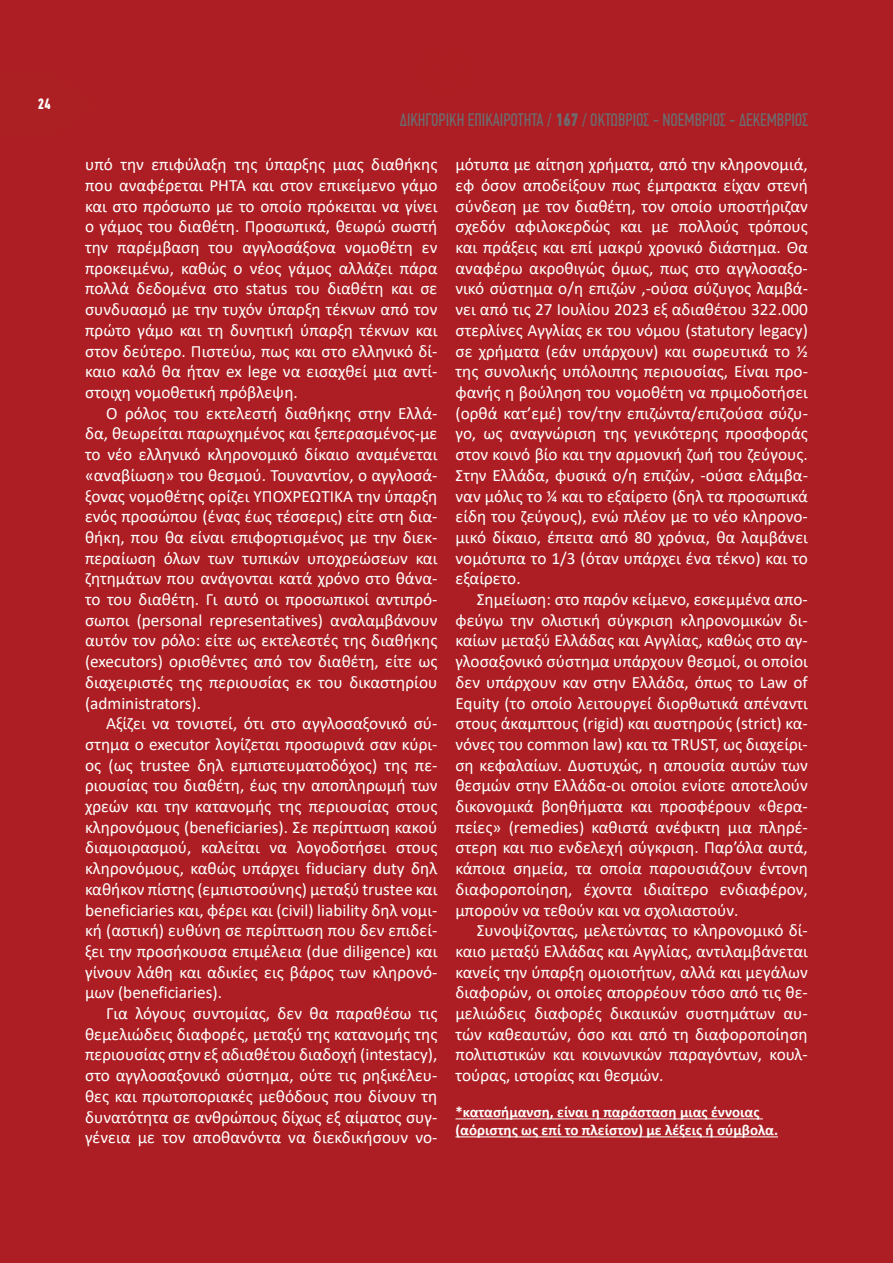
<style>
.page{position:relative;width:893px;height:1263px;background:#ac1e23}
.page>*{position:absolute;margin:0;border:0;box-sizing:border-box;transform-origin:0 0}
.t1{font:18px "PF Din Text Comp Pro";color:#6c6d70}
.t2{font:17.25px/20.7px "Calibri";color:#fff;text-align:justify}
.t3{font:700 15px "Calibri";color:#fff}
.t4{font:700 15px "PF Din Text Comp Pro";color:#fff}
.s1{font-weight:700}
</style>
<div class="page">
<hr style="left:455px;top:1118px;width:308px;height:1px;background:#fff">
<hr style="left:455px;top:1136px;width:323px;height:1px;background:#fff">
<p class="t4" style="left:38px;top:95px;width:14px">24</p>
<p class="t1" style="left:400px;top:110px;width:409px">ΔΙΚΗΓΟΡΙΚΗ ΕΠΙΚΑΙΡΟΤΗΤΑ / <span class="s1">167</span> / ΟΚΤΩΒΡΙΟΣ - ΝΟΕΜΒΡΙΟΣ - ΔΕΚΕΜΒΡΙΟΣ</p>
<p class="t2" style="left:85px;top:154px;width:354px">υπό την επιφύλαξη της ύπαρξης μιας διαθήκης που αναφέρεται ΡΗΤΑ και στον επικείμενο γάμο και στο πρόσωπο με το οποίο πρόκειται να γίνει ο γάμος του διαθέτη. Προσωπικά, θεωρώ σωστή την παρέμβαση του αγγλοσάξονα νομοθέτη εν προκειμένω, καθώς ο νέος γάμος αλλάζει πάρα πολλά δεδομένα στο status του διαθέτη και σε συνδυασμό με την τυχόν ύπαρξη τέκνων από τον πρώτο γάμο και τη δυνητική ύπαρξη τέκνων και στον δεύτερο. Πιστεύω, πως και στο ελληνικό δί&shy;καιο καλό θα ήταν ex lege να εισαχθεί μια αντί&shy;στοιχη νομοθετική πρόβλεψη.</p>
<p class="t2" style="left:85px;top:402px;width:354px;text-indent:21px">Ο ρόλος του εκτελεστή διαθήκης στην Ελλά&shy;δα, θεωρείται παρωχημένος και ξεπερασμένος-με το νέο ελληνικό κληρονομικό δίκαιο αναμένεται «αναβίωση» του θεσμού. Τουναντίον, ο αγγλοσά&shy;ξονας νομοθέτης ορίζει ΥΠΟΧΡΕΩΤΙΚΑ την ύπαρξη ενός προσώπου (ένας έως τέσσερις) είτε στη δια&shy;θήκη, που θα είναι επιφορτισμένος με την διεκ&shy;περαίωση όλων των τυπικών υποχρεώσεων και ζητημάτων που ανάγονται κατά χρόνο στο θάνα&shy;το του διαθέτη. Γι αυτό οι προσωπικοί αντιπρό&shy;σωποι (personal representatives) αναλαμβάνουν αυτόν τον ρόλο: είτε ως εκτελεστές της διαθήκης (executors) ορισθέντες από τον διαθέτη, είτε ως διαχειριστές της περιουσίας εκ του δικαστηρίου (administrators).</p>
<p class="t2" style="left:85px;top:713px;width:354px;text-indent:21px">Αξίζει να τονιστεί, ότι στο αγγλοσαξονικό σύ&shy;στημα ο executor λογίζεται προσωρινά σαν κύρι&shy;ος (ως trustee δηλ εμπιστευματοδόχος) της πε&shy;ριουσίας του διαθέτη, έως την αποπληρωμή των χρεών και την κατανομής της περιουσίας στους κληρονόμους (beneficiaries). Σε περίπτωση κακού διαμοιρασμού, καλείται να λογοδοτήσει στους κληρονόμους, καθώς υπάρχει fiduciary duty δηλ καθήκον πίστης (εμπιστοσύνης) μεταξύ trustee και beneficiaries και, φέρει και (civil) liability δηλ νομι&shy;κή (αστική) ευθύνη σε περίπτωση που δεν επιδεί&shy;ξει την προσήκουσα επιμέλεια (due diligence) και γίνουν λάθη και αδικίες εις βάρος των κληρονό&shy;μων (beneficiaries).</p>
<p class="t2" style="left:85px;top:1002px;width:354px;text-indent:21px">Για λόγους συντομίας, δεν θα παραθέσω τις θεμελιώδεις διαφορές, μεταξύ της κατανομής της περιουσίας στην εξ αδιαθέτου διαδοχή (intestacy), στο αγγλοσαξονικό σύστημα, ούτε τις ρηξικέλευ&shy;θες και πρωτοποριακές μεθόδους που δίνουν τη δυνατότητα σε ανθρώπους δίχως εξ αίματος συγ&shy;γένεια με τον αποθανόντα να διεκδικήσουν νο-</p>
<p class="t2" style="left:455px;top:154px;width:354px">μότυπα με αίτηση χρήματα, από την κληρονομιά, εφ όσον αποδείξουν πως έμπρακτα είχαν στενή σύνδεση με τον διαθέτη, τον οποίο υποστήριζαν σχεδόν αφιλοκερδώς και με πολλούς τρόπους και πράξεις και επί μακρύ χρονικό διάστημα. Θα αναφέρω ακροθιγώς όμως, πως στο αγγλοσαξο&shy;νικό σύστημα ο/η επιζών ,-ούσα σύζυγος λαμβά&shy;νει από τις 27 Ιουλίου 2023 εξ αδιαθέτου 322.000 στερλίνες Αγγλίας εκ του νόμου (statutory legacy) σε χρήματα (εάν υπάρχουν) και σωρευτικά το ½ της συνολικής υπόλοιπης περιουσίας, Είναι προ&shy;φανής η βούληση του νομοθέτη να πριμοδοτήσει (ορθά κατ’εμέ) τον/την επιζώντα/επιζούσα σύζυ&shy;γο, ως αναγνώριση της γενικότερης προσφοράς στον κοινό βίο και την αρμονική ζωή του ζεύγους.<br>Στην Ελλάδα, φυσικά ο/η επιζών, -ούσα ελάμβα&shy;ναν μόλις το ¼ και το εξαίρετο (δηλ τα προσωπικά είδη του ζεύγους), ενώ πλέον με το νέο κληρονο&shy;μικό δίκαιο, έπειτα από 80 χρόνια, θα λαμβάνει νομότυπα το 1/3 (όταν υπάρχει ένα τέκνο) και το εξαίρετο.</p>
<p class="t2" style="left:455px;top:588px;width:354px;text-indent:21px">Σημείωση: στο παρόν κείμενο, εσκεμμένα απο&shy;φεύγω την ολιστική σύγκριση κληρονομικών δι&shy;καίων μεταξύ Ελλάδας και Αγγλίας, καθώς στο αγ&shy;γλοσαξονικό σύστημα υπάρχουν θεσμοί, οι οποίοι δεν υπάρχουν καν στην Ελλάδα, όπως το Law of Equity (το οποίο λειτουργεί διορθωτικά απέναντι στους άκαμπτους (rigid) και αυστηρούς (strict) κα&shy;νόνες του common law) και τα TRUST, ως διαχείρι&shy;ση κεφαλαίων. Δυστυχώς, η απουσία αυτών των θεσμών στην Ελλάδα-οι οποίοι ενίοτε αποτελούν δικονομικά βοηθήματα και προσφέρουν «θερα&shy;πείες» (remedies) καθιστά ανέφικτη μια πληρέ&shy;στερη και πιο ενδελεχή σύγκριση. Παρ’όλα αυτά, κάποια σημεία, τα οποία παρουσιάζουν έντονη διαφοροποίηση, έχοντα ιδιαίτερο ενδιαφέρον, μπορούν να τεθούν και να σχολιαστούν.</p>
<p class="t2" style="left:455px;top:920px;width:354px;text-indent:21px">Συνοψίζοντας, μελετώντας το κληρονομικό δί&shy;καιο μεταξύ Ελλάδας και Αγγλίας, αντιλαμβάνεται κανείς την ύπαρξη ομοιοτήτων, αλλά και μεγάλων διαφορών, οι οποίες απορρέουν τόσο από τις θε&shy;μελιώδεις διαφορές δικαιικών συστημάτων αυ&shy;τών καθεαυτών, όσο και από τη διαφοροποίηση πολιτιστικών και κοινωνικών παραγόντων, κουλ&shy;τούρας, ιστορίας και θεσμών.</p>
<p class="t3" style="left:455px;top:1101px;width:306px">*κατασήμανση, είναι η παράσταση μιας έννοιας</p>
<p class="t3" style="left:455px;top:1119px;width:324px">(αόριστης ως επί το πλείστον) με λέξεις ή σύμβολα.</p>
</div>
